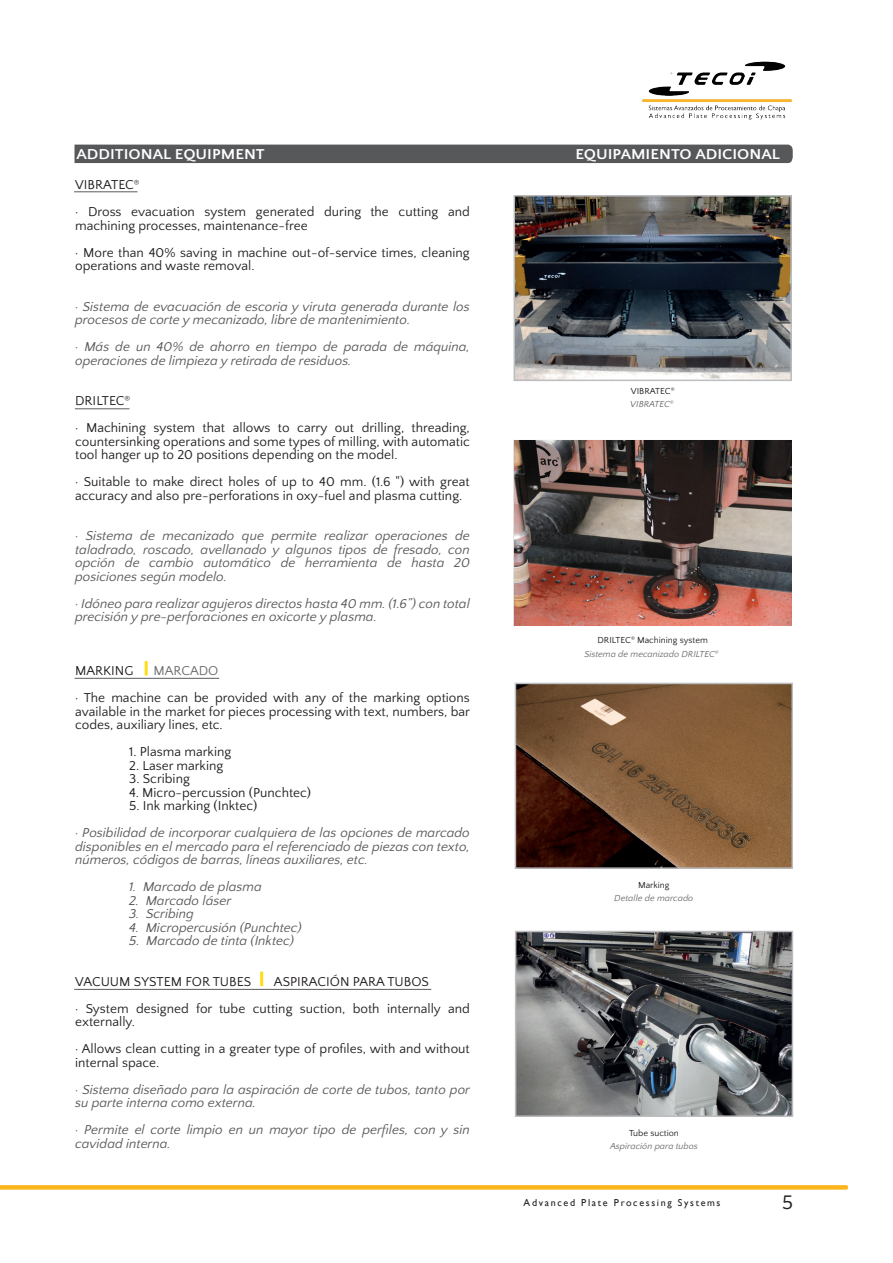
<style>
.page{position:relative;width:893px;height:1263px;background:#fff}
.page>*{position:absolute;margin:0;border:0;box-sizing:border-box;transform-origin:0 0}
.t1{font:20.4px "Quattrocento Sans";color:#231f20}
.t2{font:700 15px "Quattrocento Sans";color:#fff;scale:1.1 1}
.t3{font:italic 13.5px/13.5px "Quattrocento Sans";color:#57585a}
.t4{font:13.5px/27px "Quattrocento Sans";color:#231f20}
.t5{font:13.5px "Quattrocento Sans";color:#6c6d70}
.t6{font:10.05px "Gill Sans";letter-spacing:.165em;color:#231f20}
.t7{font:italic 9.15px/13.5px "Quattrocento Sans";color:#6c6d70;text-align:center}
.t8{font:9.15px/13.5px "Quattrocento Sans";color:#231f20}
.s1{font-style:italic;color:#6c6d70}
.s2{font-style:normal;color:#231f20}
</style>
<div class="page">
<img style="left:518px;top:934px;width:272px;height:180px">
<img style="left:517px;top:198px;width:272px;height:180px">
<div style="left:514px;top:195px;width:278px;height:186px;border:2px solid #bcbdc0"></div>
<div style="left:515px;top:931px;width:278px;height:186px;border:2px solid #bcbdc0"></div>
<div style="left:75px;top:144px;width:718px;height:19px;background:#57585a"></div>
<hr style="left:74px;top:191px;width:64px;height:1px;background:#6c6d70">
<hr style="left:75px;top:408px;width:54px;height:1px;background:#6c6d70">
<hr style="left:75px;top:678px;width:144px;height:1px;background:#6c6d70">
<hr style="left:74px;top:989px;width:357px;height:1px;background:#6c6d70">
<hr style="left:145px;top:661px;width:3px;height:14px;background:#ffdd17">
<hr style="left:260px;top:971px;width:3px;height:15px;background:#ffdd17">
<img style="left:642px;top:61px;width:150px;height:59px">
<img style="left:518px;top:686px;width:272px;height:180px">
<div style="left:515px;top:683px;width:278px;height:186px;border:2px solid #bcbdc0"></div>
<img style="left:514px;top:441px;width:277px;height:184px">
<svg style="left:0;top:1185px;width:848px;height:5px;background:#fcbd32"></svg>
<p class="t2" style="left:76px;top:147px;width:173px">ADDITIONAL EQUIPMENT</p>
<p class="t2" style="left:575px;top:147px;width:188px">EQUIPAMIENTO ADICIONAL</p>
<p class="t4" style="left:75px;top:172px;width:396px">VIBRATEC<sup>®<br></sup>· Dross evacuation system generated during the cutting and</p>
<p class="t4" style="left:75px;top:212px;width:396px">machining processes, maintenance-free<br>· More than 40% saving in machine out-of-service times, cleaning</p>
<p class="t4" style="left:75px;top:253px;width:181px">operations and waste removal.</p>
<p class="t3" style="left:75px;top:300px;width:396px">· Sistema de evacuación de escoria y viruta generada durante los procesos de corte y mecanizado, libre de mantenimiento.</p>
<p class="t3" style="left:75px;top:341px;width:396px">· Más de un 40% de ahorro en tiempo de parada de máquina, operaciones de limpieza y retirada de residuos.</p>
<p class="t4" style="left:75px;top:388px;width:396px">DRILTEC<sup>®<br></sup>· Machining system that allows to carry out drilling, threading,</p>
<p class="t4" style="left:75px;top:435px;width:396px;line-height:13.5px">countersinking operations and some types of milling, with automatic tool hanger up to 20 positions depending on the model.</p>
<p class="t4" style="left:75px;top:476px;width:396px;line-height:13.5px">· Suitable to make direct holes of up to 40 mm. (1.6 ") with great accuracy and also pre-perforations in oxy-fuel and plasma cutting.</p>
<p class="t3" style="left:75px;top:530px;width:396px;text-align:justify">· Sistema de mecanizado que permite realizar operaciones de taladrado, roscado, avellanado y algunos tipos de fresado, con opción de cambio automático de herramienta de hasta 20 posiciones según modelo.</p>
<p class="t3" style="left:75px;top:597px;width:396px">· Idóneo para realizar agujeros directos hasta 40 mm. (1.6”) con total precisión y pre-perforaciones en oxicorte y plasma.</p>
<p class="t8" style="left:630px;top:384px;width:46px">VIBRATEC<sup>®<br></sup><span class="s1">VIBRATEC</span><sup>®</sup></p>
<p class="t4" style="left:75px;top:658px;width:60px">MARKING</p>
<p class="t5" style="left:153px;top:664px;width:67px">MARCADO</p>
<p class="t4" style="left:75px;top:692px;width:396px;line-height:13.5px;text-align:justify">· The machine can be provided with any of the marking options available in the market for pieces processing with text, numbers, bar codes, auxiliary lines, etc.</p>
<p class="t4" style="left:129px;top:739px;width:104px">1. Plasma marking</p>
<p class="t4" style="left:129px;top:752px;width:96px">2. Laser marking</p>
<p class="t4" style="left:129px;top:766px;width:62px">3. Scribing</p>
<p class="t4" style="left:129px;top:779px;width:183px">4. Micro-percussion (Punchtec)</p>
<p class="t4" style="left:129px;top:793px;width:130px">5. Ink marking (Inktec)</p>
<p class="t3" style="left:75px;top:827px;width:396px;text-align:justify">· Posibilidad de incorporar cualquiera de las opciones de marcado disponibles en el mercado para el referenciado de piezas con texto, números, códigos de barras, líneas auxiliares, etc.</p>
<p class="t3" style="left:129px;top:881px;width:134px">1. Marcado de plasma</p>
<p class="t3" style="left:129px;top:894px;width:104px">2. Marcado láser</p>
<p class="t3" style="left:129px;top:908px;width:66px">3. Scribing</p>
<p class="t3" style="left:129px;top:921px;width:174px">4. Micropercusión (Punchtec)</p>
<p class="t3" style="left:129px;top:935px;width:166px">5. Marcado de tinta (Inktec)</p>
<p class="t4" style="left:75px;top:968px;width:178px">VACUUM SYSTEM FOR TUBES</p>
<p class="t4" style="left:75px;top:968px;width:396px;text-indent:199px">ASPIRACIÓN PARA TUBOS<br>· System designed for tube cutting suction, both internally and</p>
<p class="t4" style="left:75px;top:1009px;width:396px">externally.<br>· Allows clean cutting in a greater type of profiles, with and without</p>
<p class="t4" style="left:75px;top:1049px;width:86px">internal space.</p>
<p class="t3" style="left:75px;top:1083px;width:396px">· Sistema diseñado para la aspiración de corte de tubos, tanto por su parte interna como externa.</p>
<p class="t3" style="left:75px;top:1124px;width:396px">· Permite el corte limpio en un mayor tipo de perfiles, con y sin cavidad interna.</p>
<p class="t7" style="left:584px;top:634px;width:136px"><span class="s2">DRILTEC</span><sup>®</sup> <span class="s2">Machining system<br></span>Sistema de mecanizado DRILTEC<sup>®</sup></p>
<p class="t8" style="left:638px;top:878px;width:33px">Marking</p>
<p class="t7" style="left:614px;top:892px;width:81px">Detalle de marcado</p>
<p class="t8" style="left:629px;top:1126px;width:51px">Tube suction</p>
<p class="t7" style="left:610px;top:1140px;width:89px">Aspiración para tubos</p>
<p class="t6" style="left:524px;top:1197px;width:198px">Advanced Plate Processing Systems</p>
<h1 class="t1" style="left:782px;top:1191px;width:12px">5</h1>
</div>
